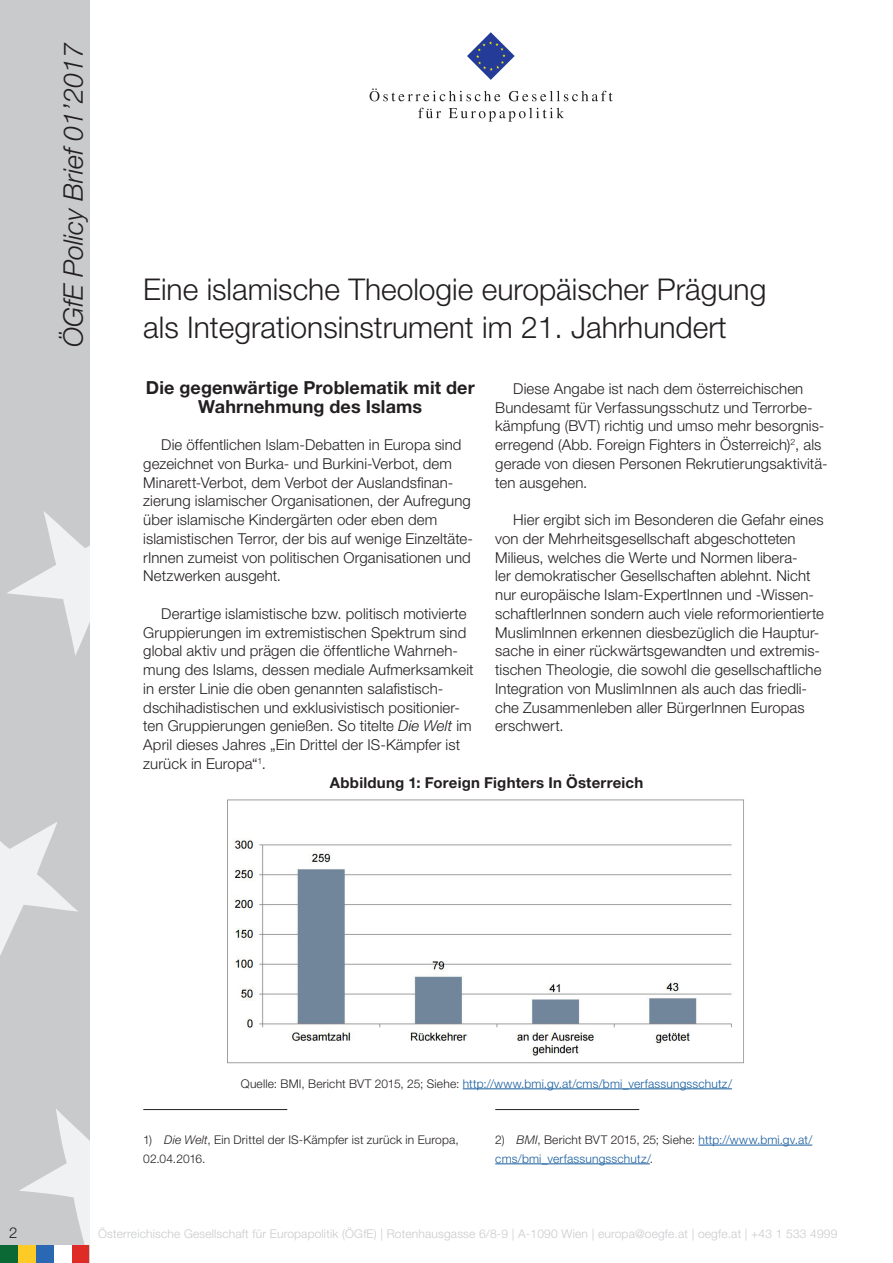
<style>
.page{position:relative;width:893px;height:1263px;background:#fff}
.page>*{position:absolute;margin:0;border:0;box-sizing:border-box;transform-origin:0 0}
.t1{font:300 30px/37.5px "Helvetica Neue LT Std";color:#231f20}
.t2{font:italic 300 27px "Helvetica Neue LT Std";color:#231f20}
.Zwischenüberschrift{font:700 18px/18.8px "Helvetica Neue LT Std";letter-spacing:.005em;color:#231f20;text-align:center}
.Standard_Paragraph{font:300 15px/18.8px "Helvetica Neue LT Std";letter-spacing:.005em;color:#231f20}
.Bildunterschrift{font:700 15px "Helvetica Neue LT Std";letter-spacing:.015em;color:#231f20}
.t3{font:300 12px "Helvetica Neue LT Std";letter-spacing:.015em;color:#c9cacc}
.Bildunterschrift-2{font:300 12px "Helvetica Neue LT Std";letter-spacing:.015em;color:#175d9e}
.Footnotes{font:300 12px/18.8px "Helvetica Neue LT Std";letter-spacing:.015em;color:#175d9e}
.Footnotes-2{font:300 12px/18.8px "Helvetica Neue LT Std";letter-spacing:.015em;color:#231f20}
.s1{font-style:italic}
.s2{color:#231f20}
.s3{font-style:italic;color:#231f20}
</style>
<div class="page">
<div style="left:0;top:0;width:89px;height:1263px;background:#c9cacc"></div>
<svg style="left:19px;top:1109px;width:70px;height:136px"></svg>
<svg style="left:0;top:822px;width:78px;height:134px"></svg>
<svg style="left:7px;top:511px;width:82px;height:144px"></svg>
<div style="left:18px;top:1245px;width:18px;height:18px;background:#fecb26"></div>
<div style="left:36px;top:1245px;width:18px;height:18px;background:#2b68b3"></div>
<div style="left:71px;top:1245px;width:18px;height:18px;background:#de2b26"></div>
<div style="left:0;top:1245px;width:18px;height:18px;background:#0b6936"></div>
<div style="left:54px;top:1245px;width:17px;height:18px;background:#fff"></div>
<svg style="left:467px;top:32px;width:48px;height:48px"></svg>
<svg style="left:370px;top:88px;width:130px;height:13px"></svg>
<svg style="left:509px;top:91px;width:104px;height:10px"></svg>
<svg style="left:418px;top:108px;width:23px;height:10px"></svg>
<svg style="left:449px;top:108px;width:115px;height:14px"></svg>
<hr style="left:143px;top:1109px;width:144px;height:1px;background:#231f20">
<hr style="left:495px;top:1109px;width:144px;height:1px;background:#231f20">
<hr style="left:698px;top:1145px;width:114px;height:1px;background:#175d9e">
<hr style="left:495px;top:1163px;width:155px;height:1px;background:#175d9e">
<img style="left:227px;top:799px;width:517px;height:265px">
<hr style="left:463px;top:1088px;width:269px;height:1px;background:#175d9e">
<h2 class="t2" style="left:57px;top:347px;width:306px;rotate:-90deg">ÖGfE Policy Brief 01’2017</h2>
<p class="t1" style="left:143px;top:270px;width:625px">Eine islamische Theologie europäischer Prägung als Integrationsinstrument im 21. Jahrhundert</p>
<p class="Zwischenüberschrift" style="left:146px;top:378px;width:330px">Die gegenwärtige Problematik mit der<br>Wahrnehmung des Islams</p>
<p class="Standard_Paragraph" style="left:143px;top:435px;width:331px;text-indent:18px">Die öffentlichen Islam-Debatten in Europa sind gezeichnet von Burka- und Burkini-Verbot, dem Minarett-Verbot, dem Verbot der Auslandsfinan&shy;zierung islamischer Organisationen, der Aufregung über islamische Kindergärten oder eben dem islamistischen Terror, der bis auf wenige Einzeltäte&shy;rInnen zumeist von politischen Organisationen und Netzwerken ausgeht.</p>
<p class="Standard_Paragraph" style="left:143px;top:604px;width:332px;text-indent:18px">Derartige islamistische bzw. politisch motivierte Gruppierungen im extremistischen Spektrum sind global aktiv und prägen die öffentliche Wahrneh&shy;mung des Islams, dessen mediale Aufmerksamkeit in erster Linie die oben genannten salafistisch&shy;dschihadistischen und exklusivistisch positionier&shy;ten Gruppierungen genießen. So titelte <span class="s1">Die Welt</span> im April dieses Jahres „Ein Drittel der IS-Kämpfer ist zurück in Europa“<sup>1</sup>.</p>
<p class="Standard_Paragraph" style="left:495px;top:379px;width:334px;text-indent:18px">Diese Angabe ist nach dem österreichischen Bundesamt für Verfassungsschutz und Terrorbe&shy;kämpfung (BVT) richtig und umso mehr besorgnis&shy;erregend (Abb. Foreign Fighters in Österreich)<sup>2</sup>, als gerade von diesen Personen Rekrutierungsaktivitä&shy;ten ausgehen.</p>
<p class="Standard_Paragraph" style="left:495px;top:510px;width:330px;text-indent:18px">Hier ergibt sich im Besonderen die Gefahr eines von der Mehrheitsgesellschaft abgeschotteten Milieus, welches die Werte und Normen libera-<br>ler demokratischer Gesellschaften ablehnt. Nicht nur europäische Islam-ExpertInnen und -Wissen&shy;schaftlerInnen sondern auch viele reformorientierte MuslimInnen erkennen diesbezüglich die Hauptur&shy;sache in einer rückwärtsgewandten und extremis&shy;tischen Theologie, die sowohl die gesellschaftliche Integration von MuslimInnen als auch das friedli&shy;che Zusammenleben aller BürgerInnen Europas erschwert.</p>
<p class="Bildunterschrift" style="left:330px;top:773px;width:315px">Abbildung 1: Foreign Fighters In Österreich</p>
<p class="Bildunterschrift-2" style="left:241px;top:1076px;width:493px"><span class="s2">Quelle: BMI, Bericht BVT 2015, 25; Siehe:</span> http://www.bmi.gv.at/cms/bmi_verfassungsschutz/</p>
<p class="Footnotes-2" style="left:143px;top:1130px;width:317px">1) <span class="s1">Die Welt</span>, Ein Drittel der IS-Kämpfer ist zurück in Europa,<br>02.04.2016.</p>
<p class="Footnotes" style="left:495px;top:1130px;width:319px"><span class="s2">2)</span> <span class="s3">BMI</span><span class="s2">, Bericht BVT 2015, 25; Siehe:</span> http://www.bmi.gv.at/ cms/bmi_verfassungsschutz/<span class="s2">.</span></p>
<p class="Standard_Paragraph" style="left:9px;top:1222px;width:10px">2</p>
<p class="t3" style="left:98px;top:1226px;width:741px">Österreichische Gesellschaft für Europapolitik (ÖGfE) | Rotenhausgasse 6/8-9 | A-1090 Wien | europa@oegfe.at | oegfe.at | +43 1 533 4999</p>
</div>
